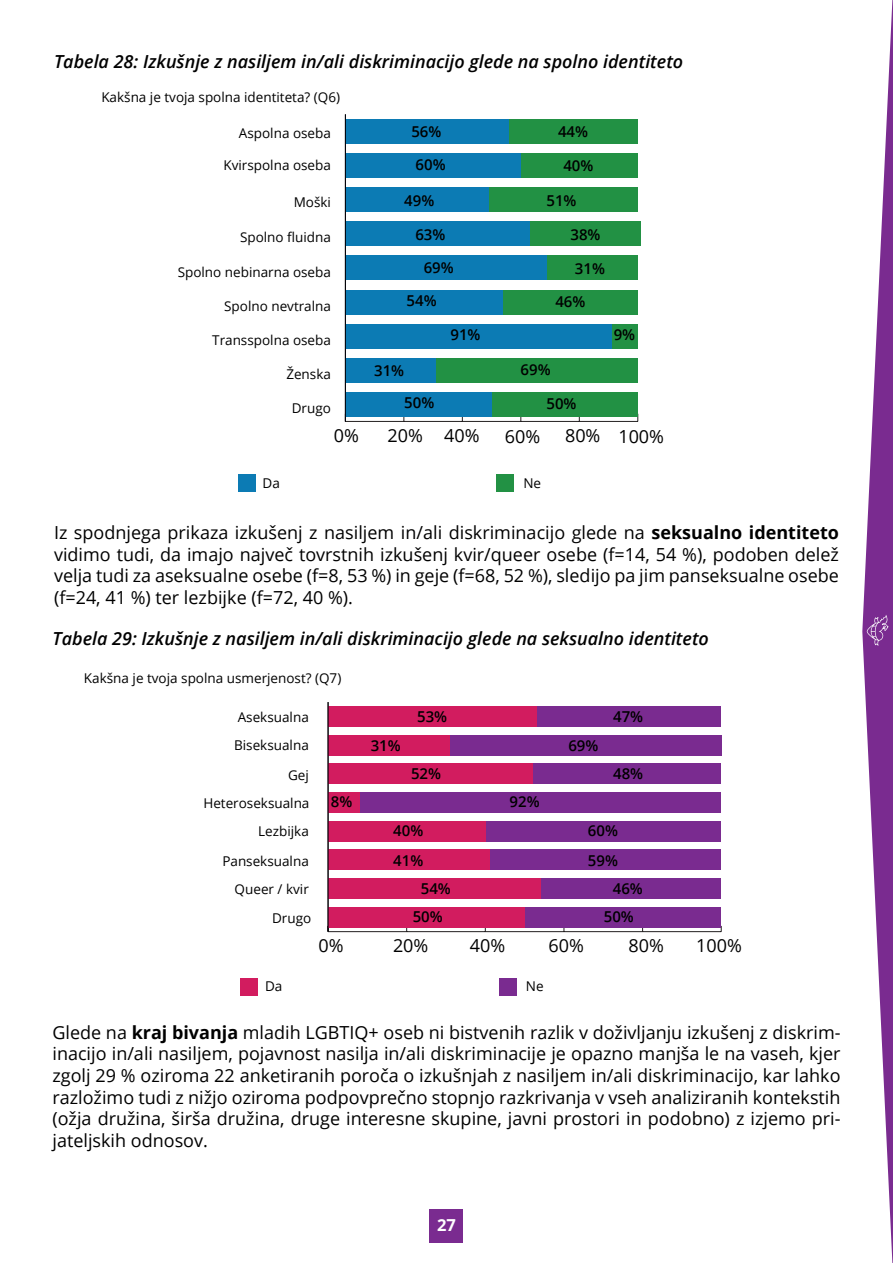
<style>
.page{position:relative;width:893px;height:1263px;background:#fff}
.page>*{position:absolute;margin:0;border:0;box-sizing:border-box;transform-origin:0 0}
.t1{font:18px/21.6px "Open Sans";color:#000;text-align:justify}
.t2{font:italic 600 18px "Open Sans";color:#000}
.t3{font:700 16.5px "Open Sans";color:#fff}
.t4{font:600 15px "Open Sans";color:#000}
.t5{font:13.5px/29.7px "Open Sans";color:#000;text-align:right}
.s1{font-weight:700}
</style>
<div class="page">
<svg style="left:862px;top:0;width:31px;height:1263px"></svg>
<div style="left:430px;top:1209px;width:33px;height:33px;background:#7a2b90"></div>
<div style="left:238px;top:474px;width:17px;height:18px;background:#0c7bb4"></div>
<div style="left:496px;top:474px;width:18px;height:18px;background:#229144"></div>
<hr style="left:345px;top:421px;width:293px;height:1px;background:#231f20">
<div style="left:509px;top:119px;width:129px;height:25px;background:#229144"></div>
<div style="left:521px;top:153px;width:117px;height:25px;background:#229144"></div>
<div style="left:489px;top:187px;width:149px;height:25px;background:#229144"></div>
<div style="left:529px;top:221px;width:112px;height:25px;background:#229144"></div>
<div style="left:547px;top:256px;width:91px;height:24px;background:#229144"></div>
<div style="left:503px;top:290px;width:135px;height:24px;background:#229144"></div>
<div style="left:611px;top:324px;width:27px;height:24px;background:#229144"></div>
<div style="left:436px;top:358px;width:202px;height:24px;background:#229144"></div>
<div style="left:492px;top:392px;width:146px;height:25px;background:#229144"></div>
<div style="left:345px;top:119px;width:164px;height:25px;background:#0c7bb4"></div>
<div style="left:345px;top:153px;width:176px;height:25px;background:#0c7bb4"></div>
<div style="left:345px;top:187px;width:144px;height:25px;background:#0c7bb4"></div>
<div style="left:345px;top:221px;width:185px;height:25px;background:#0c7bb4"></div>
<div style="left:345px;top:256px;width:202px;height:24px;background:#0c7bb4"></div>
<div style="left:345px;top:290px;width:158px;height:24px;background:#0c7bb4"></div>
<div style="left:345px;top:324px;width:266px;height:24px;background:#0c7bb4"></div>
<div style="left:345px;top:358px;width:91px;height:24px;background:#0c7bb4"></div>
<div style="left:345px;top:392px;width:147px;height:25px;background:#0c7bb4"></div>
<div style="left:240px;top:978px;width:18px;height:18px;background:#d21c5f"></div>
<div style="left:499px;top:978px;width:18px;height:18px;background:#7a2b90"></div>
<hr style="left:328px;top:931px;width:393px;height:1px;background:#231f20">
<div style="left:536px;top:706px;width:185px;height:21px;background:#7a2b90"></div>
<div style="left:450px;top:735px;width:271px;height:20px;background:#7a2b90"></div>
<div style="left:532px;top:763px;width:189px;height:21px;background:#7a2b90"></div>
<div style="left:360px;top:792px;width:361px;height:21px;background:#7a2b90"></div>
<div style="left:485px;top:821px;width:236px;height:20px;background:#7a2b90"></div>
<div style="left:489px;top:849px;width:232px;height:21px;background:#7a2b90"></div>
<div style="left:540px;top:878px;width:181px;height:21px;background:#7a2b90"></div>
<div style="left:524px;top:907px;width:197px;height:21px;background:#7a2b90"></div>
<div style="left:328px;top:706px;width:208px;height:21px;background:#d21c5f"></div>
<div style="left:328px;top:735px;width:122px;height:20px;background:#d21c5f"></div>
<div style="left:328px;top:763px;width:205px;height:21px;background:#d21c5f"></div>
<div style="left:328px;top:792px;width:32px;height:21px;background:#d21c5f"></div>
<div style="left:328px;top:821px;width:157px;height:20px;background:#d21c5f"></div>
<div style="left:328px;top:849px;width:161px;height:21px;background:#d21c5f"></div>
<div style="left:328px;top:878px;width:212px;height:21px;background:#d21c5f"></div>
<div style="left:328px;top:907px;width:197px;height:21px;background:#d21c5f"></div>
<hr style="left:345px;top:114px;width:1px;height:308px;background:#000007">
<hr style="left:328px;top:702px;width:1px;height:230px;background:#000007">
<p class="t2" style="left:54px;top:49px;width:631px">Tabela 28: Izkušnje z nasiljem in/ali diskriminacijo glede na spolno identiteto</p>
<p class="t5" style="left:101px;top:82px;width:240px">Kakšna je tvoja spolna identiteta? (Q6)</p>
<p class="t5" style="left:239px;top:118px;width:94px">Aspolna oseba</p>
<p class="t5" style="left:223px;top:150px;width:109px">Kvirspolna oseba</p>
<p class="t5" style="left:294px;top:186px;width:39px">Moški</p>
<p class="t5" style="left:240px;top:222px;width:92px">Spolno fluidna</p>
<p class="t5" style="left:178px;top:257px;width:155px">Spolno nebinarna oseba</p>
<p class="t5" style="left:224px;top:291px;width:108px">Spolno nevtralna</p>
<p class="t5" style="left:212px;top:325px;width:120px">Transspolna oseba</p>
<p class="t5" style="left:286px;top:359px;width:46px">Ženska</p>
<p class="t5" style="left:292px;top:393px;width:41px">D rugo</p>
<p class="t4" style="left:411px;top:122px;width:32px">56%</p>
<p class="t4" style="left:558px;top:122px;width:32px">44%</p>
<p class="t4" style="left:416px;top:155px;width:32px">60%</p>
<p class="t4" style="left:563px;top:155px;width:32px">40%</p>
<p class="t4" style="left:404px;top:190px;width:32px">49%</p>
<p class="t4" style="left:546px;top:190px;width:32px">51%</p>
<p class="t4" style="left:415px;top:224px;width:32px">63%</p>
<p class="t4" style="left:570px;top:224px;width:32px">38%</p>
<p class="t4" style="left:424px;top:257px;width:32px">69%</p>
<p class="t4" style="left:575px;top:258px;width:32px">31%</p>
<p class="t4" style="left:407px;top:290px;width:32px">54%</p>
<p class="t4" style="left:555px;top:292px;width:32px">46%</p>
<p class="t4" style="left:450px;top:324px;width:32px">91%</p>
<p class="t4" style="left:614px;top:324px;width:23px">9%</p>
<p class="t4" style="left:374px;top:360px;width:32px">31%</p>
<p class="t4" style="left:521px;top:359px;width:32px">69%</p>
<p class="t4" style="left:404px;top:392px;width:32px">50%</p>
<p class="t4" style="left:546px;top:393px;width:32px">50%</p>
<p class="t1" style="left:334px;top:424px;width:27px">0%</p>
<p class="t1" style="left:388px;top:424px;width:93px">20% 40%</p>
<p class="t1" style="left:505px;top:425px;width:37px">60%</p>
<p class="t1" style="left:565px;top:425px;width:101px">80% 100%</p>
<p class="t5" style="left:263px;top:467px;width:19px">Da</p>
<p class="t5" style="left:523px;top:467px;width:19px">Ne</p>
<p class="t1" style="left:54px;top:521px;width:786px">Iz spodnjega prikaza izkušenj z nasiljem in/ali diskriminacijo glede na <span class="s1">seksualno identiteto </span>vidimo tudi, da imajo največ tovrstnih izkušenj kvir/queer osebe (f=14, 54 %), podoben delež velja tudi za aseksualne osebe (f=8, 53 %) in geje (f=68, 52 %), sledijo pa jim panseksualne osebe (f=24, 41 %) ter lezbijke (f=72, 40 %).</p>
<p class="t2" style="left:52px;top:626px;width:658px">Tabela 29: Izkušnje z nasiljem in/ali diskriminacijo glede na seksualno identiteto</p>
<p class="t5" style="left:84px;top:663px;width:259px">Kakšna je tvoja spolna usmerjenost? (Q7)</p>
<p class="t5" style="left:238px;top:702px;width:73px">Aseksualna</p>
<p class="t5" style="left:234px;top:730px;width:76px">Biseksualna<br>Gej</p>
<p class="t5" style="left:203px;top:787px;width:108px">Heteroseksualna</p>
<p class="t5" style="left:258px;top:816px;width:52px">Lezbijka</p>
<p class="t5" style="left:222px;top:846px;width:88px">Panseksualna</p>
<p class="t5" style="left:235px;top:873px;width:76px">Queer / kvir</p>
<p class="t5" style="left:272px;top:903px;width:41px">D rugo</p>
<p class="t4" style="left:417px;top:707px;width:32px">53%</p>
<p class="t4" style="left:613px;top:706px;width:32px">47%</p>
<p class="t4" style="left:371px;top:736px;width:32px">31%</p>
<p class="t4" style="left:568px;top:736px;width:32px">69%</p>
<p class="t4" style="left:411px;top:763px;width:32px">52%</p>
<p class="t4" style="left:613px;top:763px;width:32px">48%</p>
<p class="t4" style="left:331px;top:791px;width:23px">8%</p>
<p class="t4" style="left:510px;top:792px;width:32px">92%</p>
<p class="t4" style="left:393px;top:820px;width:32px">40%</p>
<p class="t4" style="left:588px;top:820px;width:32px">60%</p>
<p class="t4" style="left:393px;top:850px;width:32px">41%</p>
<p class="t4" style="left:588px;top:850px;width:32px">59%</p>
<p class="t4" style="left:421px;top:878px;width:32px">54%</p>
<p class="t4" style="left:613px;top:878px;width:32px">46%</p>
<p class="t4" style="left:413px;top:906px;width:32px">50%</p>
<p class="t4" style="left:604px;top:906px;width:32px">50%</p>
<p class="t1" style="left:319px;top:935px;width:27px">0%</p>
<p class="t1" style="left:393px;top:935px;width:37px">20%</p>
<p class="t1" style="left:470px;top:935px;width:37px">40%</p>
<p class="t1" style="left:549px;top:934px;width:37px">60%</p>
<p class="t1" style="left:628px;top:934px;width:37px">80%</p>
<p class="t1" style="left:696px;top:935px;width:47px">100%</p>
<p class="t5" style="left:265px;top:971px;width:19px">Da</p>
<p class="t5" style="left:526px;top:971px;width:19px">Ne</p>
<p class="t1" style="left:52px;top:1021px;width:790px">Glede na <span class="s1">kraj bivanja</span> mladih LGBTIQ+ oseb ni bistvenih razlik v doživljanju izkušenj z diskrim&shy;inacijo in/ali nasiljem, pojavnost nasilja in/ali diskriminacije je opazno manjša le na vaseh, kjer zgolj 29 % oziroma 22 anketiranih poroča o izkušnjah z nasiljem in/ali diskriminacijo, kar lahko razložimo tudi z nižjo oziroma podpovprečno stopnjo razkrivanja v vseh analiziranih kontekstih (ožja družina, širša družina, druge interesne skupine, javni prostori in podobno) z izjemo pri&shy;jateljskih odnosov.</p>
<p class="t3" style="left:437px;top:1213px;width:20px">27</p>
</div>
